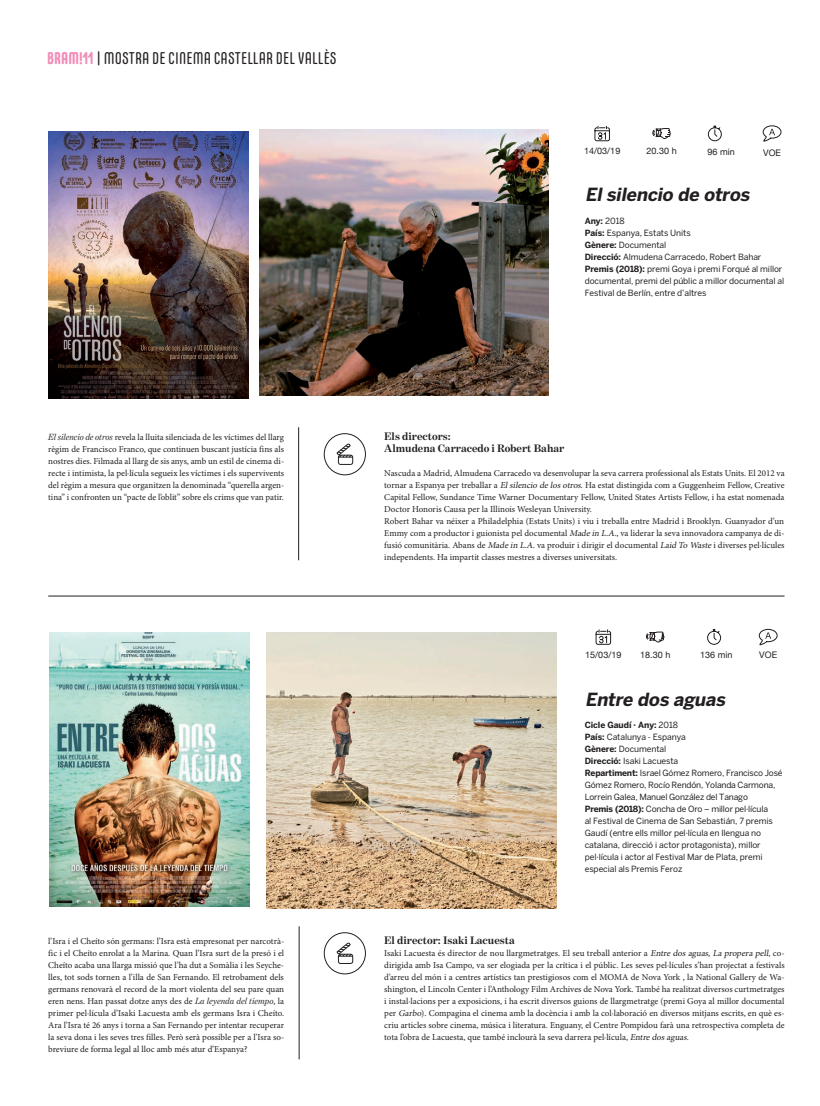
<style>
.page{position:relative;width:820px;height:1106px;background:#fff}
.page>*{position:absolute;margin:0;border:0;box-sizing:border-box;transform-origin:0 0}
.t1{font:italic 700 18px "Benton Sans";color:#231f20}
.t2{font:17px "Carl Marx";letter-spacing:.005em;color:#231f20}
.t3{font:700 11px/12px "Benton Modern One";color:#231f20}
.t4{font:9px/12px "Minion Pro";color:#231f20;text-align:justify}
.t5{font:9px "Helvetica Neue";letter-spacing:.005em;color:#231f20}
.t6{font:8.5px/12px "Benton Sans";letter-spacing:-.01em;color:#231f20}
.s1{font-weight:700;color:#f28cba}
.s2{font-weight:700}
.s3{font-family:"Benton Modern One";font-style:italic}
.s4{font-style:italic}
</style>
<div class="page">
<hr style="left:298px;top:427px;width:1px;height:133px;background:#231f20">
<hr style="left:299px;top:926px;width:1px;height:133px;background:#231f20">
<img style="left:48px;top:132px;width:200px;height:266px">
<img style="left:50px;top:632px;width:200px;height:274px">
<img style="left:259px;top:130px;width:289px;height:266px">
<img style="left:266px;top:632px;width:290px;height:276px">
<div style="left:324px;top:433px;width:41px;height:42px;border:1px solid #231f20;border-radius:50%"></div>
<div style="left:338px;top:455px;width:15px;height:10px;border:1px solid #231f20;border-radius:2px"></div>
<svg style="left:336px;top:443px;width:16px;height:15px"></svg>
<div style="left:324px;top:932px;width:41px;height:42px;border:1px solid #231f20;border-radius:50%"></div>
<div style="left:338px;top:954px;width:15px;height:9px;border:1px solid #231f20;border-radius:2px"></div>
<svg style="left:336px;top:942px;width:16px;height:15px"></svg>
<hr style="left:48px;top:596px;width:736px;height:1px;background:#231f20">
<svg style="left:652px;top:128px;width:18px;height:11px"></svg>
<svg style="left:594px;top:126px;width:15px;height:15px"></svg>
<svg style="left:707px;top:126px;width:14px;height:15px"></svg>
<svg style="left:762px;top:125px;width:19px;height:17px"></svg>
<svg style="left:646px;top:631px;width:18px;height:11px"></svg>
<svg style="left:595px;top:629px;width:16px;height:16px"></svg>
<svg style="left:707px;top:629px;width:13px;height:16px"></svg>
<svg style="left:758px;top:629px;width:19px;height:16px"></svg>
<h2 class="t2" style="left:47px;top:49px;width:291px"><span class="s1">BRAM!11</span> | MOSTRA DE CINEMA CASTELLAR DEL VALLÈS</h2>
<p class="t5" style="left:583px;top:145px;width:38px">14/03/19</p>
<p class="t5" style="left:646px;top:145px;width:32px">20.30 h</p>
<p class="t5" style="left:707px;top:145px;width:29px">96 min</p>
<p class="t5" style="left:762px;top:146px;width:19px">VOE</p>
<p class="t1" style="left:585px;top:184px;width:169px">Elsilencio de otros</p>
<p class="t6" style="left:584px;top:215px;width:201px"><span class="s2">Any:</span> 2018<br><span class="s2">País:</span> Espanya, Estats Units<br><span class="s2">Gènere:</span> Documental<br><span class="s2">Direcció:</span> Almudena Carracedo, Robert Bahar <span class="s2">Premis (2018):</span> premi Goya i premi Forqué al millor documental, premi del públic a millor documental al Festival de Berlín, entre d’altres</p>
<p class="t4" style="left:48px;top:431px;width:237px"><span class="s3">El silencio de otros</span> revela la lluita silenciada de les víctimes del llarg règim de Francisco Franco, que continuen buscant justícia fins als nostres dies. Filmada al llarg de sis anys, amb un estil de cinema di&shy;recte i intimista, la pel·lícula segueix les víctimes i els supervivents del règim a mesura que organitzen la denominada “querella argen&shy;tina” i confronten un “pacte de l’oblit” sobre els crims que van patir.</p>
<p class="t4" style="left:48px;top:935px;width:237px">l’Isra i el Cheíto són germans: l’Isra està empresonat per narcotrà&shy;fic i el Cheíto enrolat a la Marina. Quan l’Isra surt de la presó i el Cheíto acaba una llarga missió que l’ha dut a Somàlia i les Seyche&shy;lles, tot sods tornen a l’illa de San Fernando. El retrobament dels germans renovarà el record de la mort violenta del seu pare quan eren nens. Han passat dotze anys des de <span class="s3">La leyenda del tiempo</span>, la primer pel·lícula d’Isaki Lacuesta amb els germans Isra i Cheíto.<br>Ara l’Isra té 26 anys i torna a San Fernando per intentar recuperar la seva dona i les seves tres filles. Però serà possible per a l’Isra so&shy;breviure de forma legal al lloc amb més atur d’Espanya?</p>
<p class="t3" style="left:384px;top:430px;width:182px">Els directors:<br>Almudena Carracedo i Robert Bahar</p>
<p class="t4" style="left:384px;top:467px;width:402px;text-align:left">Nascuda a Madrid, Almudena Carracedo va desenvolupar la seva carrera professional als Estats Units. El 2012 va tornar a Espanya per treballar a <span class="s4">Elsilencio delosotros</span>. Ha estat distingida com a Guggenheim Fellow, Creative Capital Fellow, Sundance Time Warner Documentary Fellow, United States Artists Fellow, i ha estat nomenada Doctor Honoris Causa per la Illinois Wesleyan University.<br>Robert Bahar va néixer a Philadelphia (Estats Units) i viu i treballa entre Madrid i Brooklyn. Guanyador d’un Emmy com a productor i guionista pel documental <span class="s4">Madein L.A.</span>, va liderar la seva innovadora campanya de di&shy;fusió comunitària. Abans de <span class="s4">Madein L.A.</span>va produir i dirigir el documental <span class="s4">Laid To Waste</span>i diverses pel·lícules independents. Ha impartit classes mestres a diverses universitats.</p>
<p class="t5" style="left:585px;top:648px;width:38px">15/03/19</p>
<p class="t5" style="left:639px;top:648px;width:32px">18.30 h</p>
<p class="t5" style="left:699px;top:648px;width:34px">136 min</p>
<p class="t5" style="left:759px;top:648px;width:19px">VOE</p>
<p class="t1" style="left:585px;top:688px;width:145px">Entre dos aguas</p>
<p class="t6" style="left:584px;top:719px;width:199px"><span class="s2">Cicle Gaudí · Any:</span> 2018<br><span class="s2">País:</span> Catalunya - Espanya<br><span class="s2">Gènere:</span> Documental<br><span class="s2">Direcció:</span> Isaki Lacuesta<br><span class="s2">Repartiment:</span> Israel Gómez Romero, Francisco José Gómez Romero, Rocío Rendón, Yolanda Carmona, Lorrein Galea, Manuel González del Tanago<br><span class="s2">Premis (2018):</span> Concha de Oro – millor pel·lícula<br>al Festival de Cinema de San Sebastián, 7 premis Gaudí (entre ells millor pel·lícula en llengua no catalana, direcció i actor protagonista), millor pel·lícula i actor al Festival Mar de Plata, premi especial als Premis Feroz</p>
<p class="t3" style="left:384px;top:934px;width:132px">El director: Isaki Lacuesta</p>
<p class="t4" style="left:384px;top:947px;width:401px">Isaki Lacuesta és director de nou llargmetratges. El seu treball anterior a <span class="s4">Entredosaguas</span>, <span class="s4">Laproperapell</span>, co&shy;dirigida amb Isa Campo, va ser elogiada per la crítica i el públic. Les seves pel·lícules s’han projectat a festivals d’arreu del món i a centres artístics tan prestigiosos com el MOMA de Nova York , la National Gallery de Wa&shy;shington, el Lincoln Center i l’Anthology Film Archives de Nova York. També ha realitzat diversos curtmetratges i instal·lacions per a exposicions, i ha escrit diversos guions de llargmetratge (premi Goya al millor documental per <span class="s4">Garbo</span>). Compagina el cinema amb la docència i amb la col·laboració en diversos mitjans escrits, en què es&shy;criu articles sobre cinema, música i literatura. Enguany, el Centre Pompidou farà una retrospectiva completa de tota l’obra de Lacuesta, que també inclourà la seva darrera pel·lícula, <span class="s4">Entredosaguas</span>.</p>
</div>
